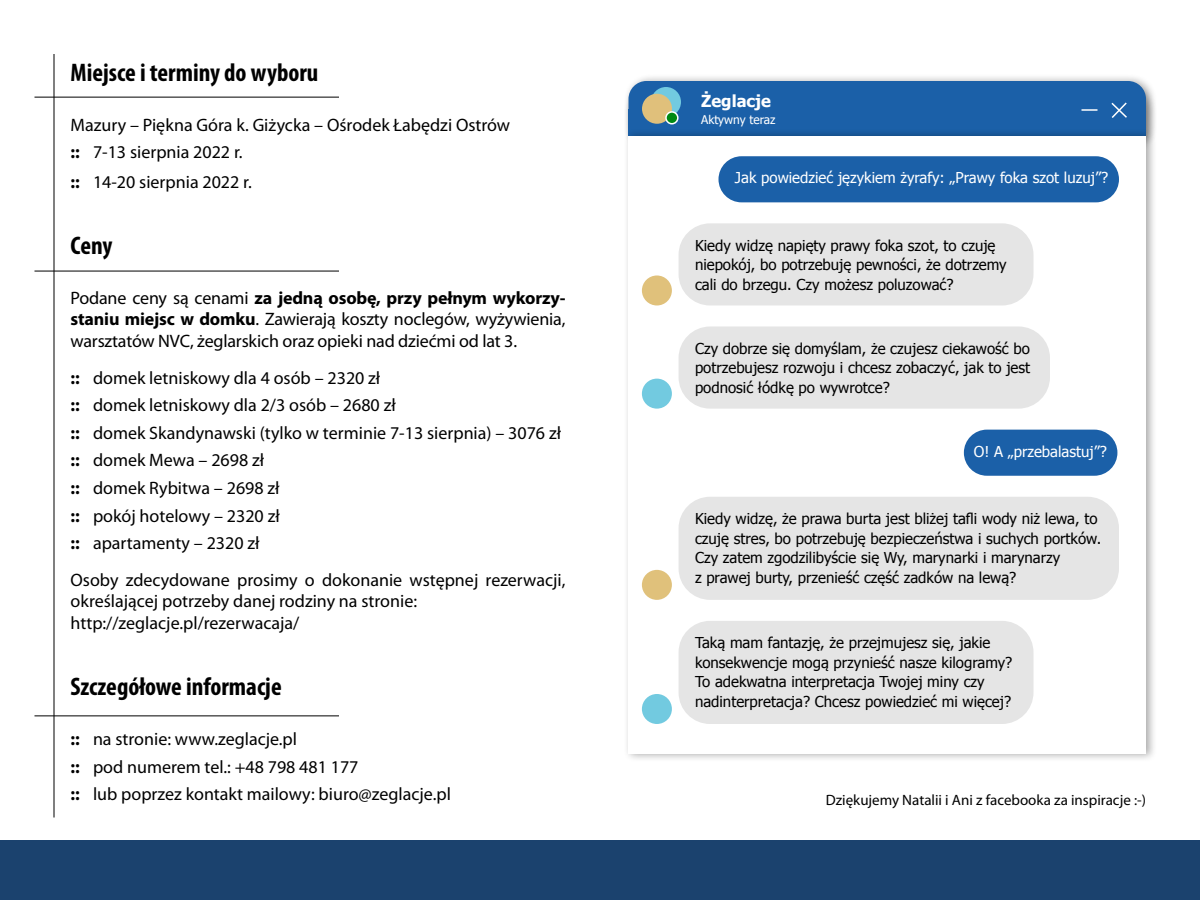
<style>
.page{position:relative;width:1200px;height:900px;background:#fff}
.page>*{position:absolute;margin:0;border:0;box-sizing:border-box;transform-origin:0 0}
.t1{font:700 condensed 25.5px "Myriad Pro";color:#000}
.t2{font:18px/27.6px "Myriad Pro";color:#000}
.t3{font:700 16.5px "Tahoma";color:#fff}
.t4{font:15px/19.5px "Tahoma";color:#000}
.t5{font:15px "Tahoma";color:#fff}
.t6{font:15px "Myriad Pro";color:#000}
.t7{font:12px "Tahoma";color:#fff}
.s1{font-weight:700}
</style>
<div class="page">
<hr style="left:54px;top:54px;width:1px;height:764px;background:#000">
<hr style="left:34px;top:97px;width:305px;height:1px;background:#000">
<hr style="left:34px;top:271px;width:305px;height:1px;background:#000">
<hr style="left:34px;top:716px;width:305px;height:1px;background:#000">
<div style="left:0;top:840px;width:1200px;height:60px;background:#1b426e"></div>
<div style="left:623px;top:73px;width:534px;height:72px;background:#000;opacity:.33"></div>
<div style="left:623px;top:83px;width:534px;height:72px;background:#000;opacity:.33"></div>
<div style="left:628px;top:81px;width:518px;height:55px;background:#1b60a8;border-radius:18px"></div>
<div style="left:628px;top:109px;width:518px;height:27px;background:#1b60a8"></div>
<div style="left:623px;top:128px;width:534px;height:635px;background:#000;opacity:.33"></div>
<div style="left:628px;top:136px;width:518px;height:618px;background:#fff"></div>
<div style="left:651px;top:87px;width:30px;height:30px;background:#72cae0;border-radius:50%"></div>
<div style="left:642px;top:94px;width:30px;height:30px;background:#e0c07b;border-radius:50%"></div>
<div style="left:666px;top:112px;width:12px;height:12px;background:#008914;border-radius:50%"></div>
<div style="left:665px;top:111px;width:14px;height:13px;border:2px solid #fff;border-radius:50%"></div>
<div style="left:718px;top:156px;width:401px;height:46px;background:#1b60a8;border-radius:23px"></div>
<div style="left:679px;top:223px;width:355px;height:82px;background:#e5e5e5;border-radius:32px"></div>
<div style="left:642px;top:275px;width:30px;height:30px;background:#e0c17b;border-radius:50%"></div>
<div style="left:679px;top:326px;width:371px;height:83px;background:#e5e5e5;border-radius:32px"></div>
<div style="left:642px;top:379px;width:30px;height:30px;background:#72cae0;border-radius:50%"></div>
<div style="left:964px;top:430px;width:153px;height:46px;background:#1b60a8;border-radius:23px"></div>
<div style="left:679px;top:497px;width:440px;height:103px;background:#e5e5e5;border-radius:32px"></div>
<div style="left:642px;top:570px;width:30px;height:30px;background:#e0c17b;border-radius:50%"></div>
<div style="left:679px;top:621px;width:355px;height:103px;background:#e5e5e5;border-radius:32px"></div>
<div style="left:642px;top:694px;width:30px;height:30px;background:#72cae0;border-radius:50%"></div>
<svg style="left:1111px;top:102px;width:16px;height:16px"></svg>
<svg style="left:1082px;top:109px;width:16px;height:2px"></svg>
<h1 class="t1" style="left:70px;top:56px;width:249px">Miejsce i terminy do wyboru</h1>
<p class="t2" style="left:70px;top:111px;width:441px">Mazury – Piękna Góra k. Giżycka – Ośrodek Łabędzi Ostrów <span class="s1">::</span> 7-13 sierpnia 2022 r.</p>
<p class="t2" style="left:70px;top:168px;width:183px"><span class="s1">::</span> 14-20 sierpnia 2022 r.</p>
<h1 class="t1" style="left:70px;top:229px;width:44px">Ceny</h1>
<p class="t2" style="left:70px;top:287px;width:497px;line-height:21.6px;text-align:justify">Podane ceny są cenami <span class="s1">za jedną osobę, przy pełnym wykorzy&shy;staniu miejsc w domku</span>. Zawierają koszty noclegów, wyżywienia, warsztatów NVC, żeglarskich oraz opieki nad dziećmi od lat 3.</p>
<p class="t2" style="left:70px;top:364px;width:492px"><span class="s1">::</span> domek letniskowy dla 4 osób – 2320 zł<br><span class="s1">::</span> domek letniskowy dla 2/3 osób – 2680 zł<br><span class="s1">::</span> domek Skandynawski (tylko w terminie 7-13 sierpnia) – 3076 zł <span class="s1">::</span> domek Mewa – 2698 zł<br><span class="s1">::</span> domek Rybitwa – 2698 zł<br><span class="s1">::</span> pokój hotelowy – 2320 zł<br><span class="s1">::</span> apartamenty – 2320 zł</p>
<p class="t2" style="left:70px;top:569px;width:497px;line-height:21.6px">Osoby zdecydowane prosimy o dokonanie wstępnej rezerwacji, określającej potrzeby danej rodziny na stronie: http://zeglacje.pl/rezerwacaja/</p>
<h1 class="t1" style="left:70px;top:671px;width:213px">Szczegółowe informacje</h1>
<p class="t2" style="left:70px;top:726px;width:382px"><span class="s1">::</span> na stronie: www.zeglacje.pl<br><span class="s1">::</span> pod numerem tel.: +48 798 481 177<br><span class="s1">::</span> lub poprzez kontakt mailowy: biuro@zeglacje.pl</p>
<p class="t3" style="left:701px;top:89px;width:71px">Żeglacje</p>
<p class="t7" style="left:701px;top:112px;width:76px">Aktywny teraz</p>
<p class="t5" style="left:735px;top:168px;width:375px">Jak powiedzieć językiem żyrafy: „Prawy foka szot luzuj”?</p>
<p class="t4" style="left:695px;top:235px;width:313px">Kiedy widzę napięty prawy foka szot, to czuję niepokój, bo potrzebuję pewności, że dotrzemy cali do brzegu. Czy możesz poluzować?</p>
<p class="t4" style="left:695px;top:338px;width:337px;text-align:justify">Czy dobrze się domyślam, że czujesz ciekawość bo potrzebujesz rozwoju i chcesz zobaczyć, jak to jest podnosić łódkę po wywrotce?</p>
<p class="t5" style="left:974px;top:441px;width:135px">O! A „przebalastuj”?</p>
<p class="t4" style="left:695px;top:508px;width:408px">Kiedy widzę, że prawa burta jest bliżej tafli wody niż lewa, to czuję stres, bo potrzebuję bezpieczeństwa i suchych portków.<br>Czy zatem zgodzilibyście się Wy, marynarki i marynarzy<br>z prawej burty, przenieść część zadków na lewą?</p>
<p class="t4" style="left:695px;top:632px;width:319px">Taką mam fantazję, że przejmujesz się, jakie konsekwencje mogą przynieść nasze kilogramy?<br>To adekwatna interpretacja Twojej miny czy nadinterpretacja? Chcesz powiedzieć mi więcej?</p>
<p class="t6" style="left:826px;top:792px;width:322px">Dziękujemy Natalii i Ani z facebooka za inspiracje :-)</p>
</div>
